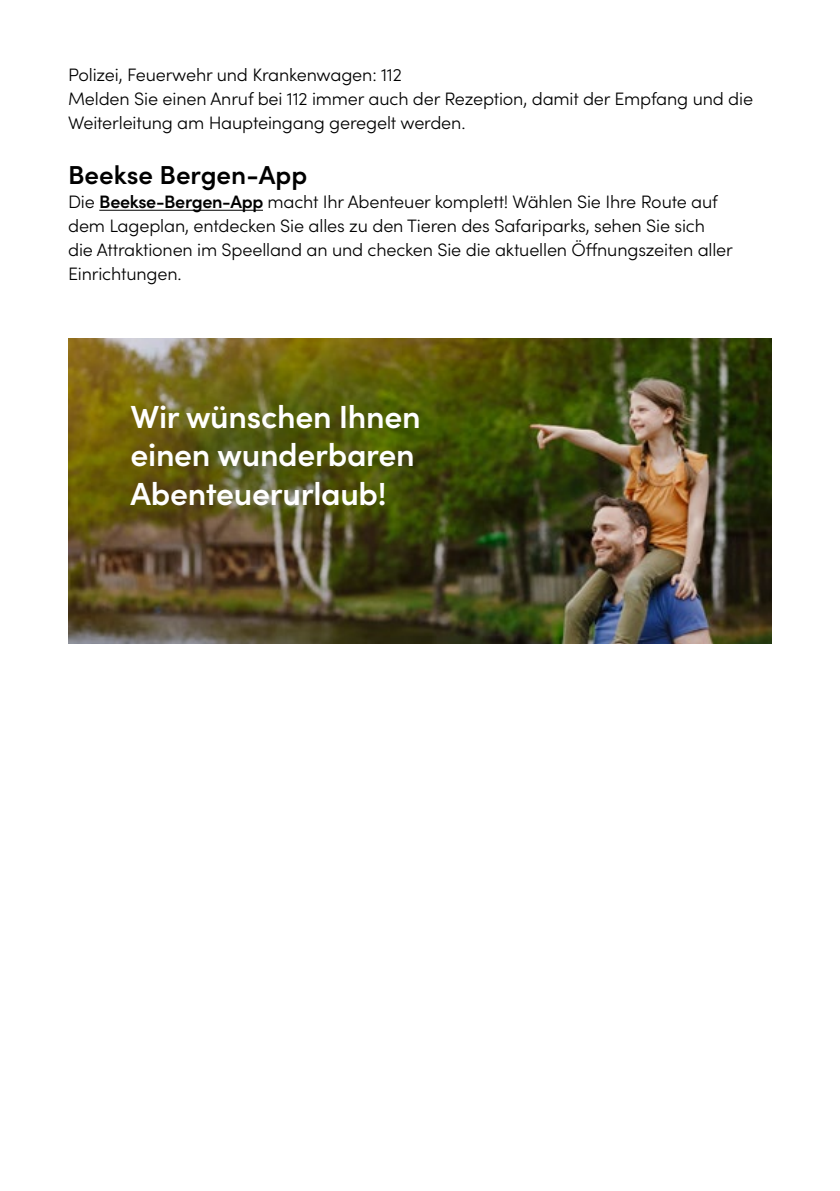
<style>
.page{position:relative;width:840px;height:1191px;background:#fff}
.page>*{position:absolute;margin:0;border:0;box-sizing:border-box;transform-origin:0 0}
.t1{font:600 32px/38.4px "Sofia Pro";letter-spacing:-.01em;color:#fff}
.t2{font:600 26px "Sofia Pro";color:#000}
.t3{font:300 18px/24px "Sofia Pro";letter-spacing:-.01em;color:#000}
.s1{font-weight:600}
</style>
<div class="page">
<img style="left:68px;top:338px;width:703px;height:305px">
<hr style="left:99px;top:210px;width:164px;height:1px;background:#000">
<p class="t3" style="left:68px;top:62px;width:686px">Polizei, Feuerwehr und Krankenwagen: 112<br>Melden Sie einen Anruf bei 112 immer auch der Rezeption, damit der Empfang und die<br>Weiterleitung am Haupteingang geregelt werden.</p>
<h2 class="t2" style="left:68px;top:156px;width:240px">Beekse Bergen-App</h2>
<p class="t3" style="left:68px;top:189px;width:666px">Die <span class="s1">Beekse-Bergen-App</span> macht Ihr Abenteuer komplett! Wählen Sie Ihre Route auf dem Lageplan, entdecken Sie alles zu den Tieren des Safariparks, sehen Sie sich die Attraktionen im Speelland an und checken Sie die aktuellen Öffnungszeiten aller Einrichtungen.</p>
<h1 class="t1" style="left:130px;top:395px;width:291px">Wir wünschen Ihnen einen wunderbaren<br>Abenteuerurlaub!</h1>
</div>
